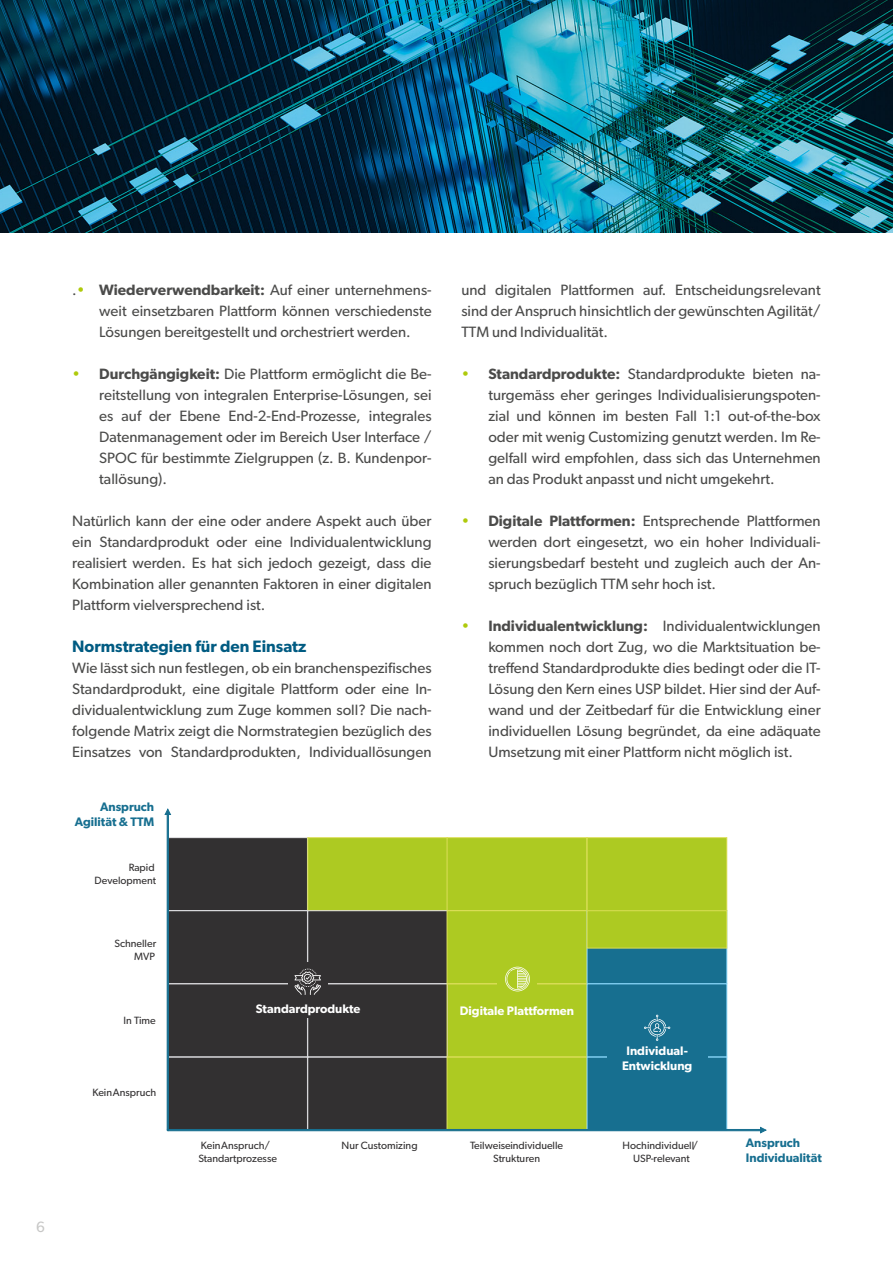
<style>
.page{position:relative;width:893px;height:1263px;background:#fff}
.page>*{position:absolute;margin:0;border:0;box-sizing:border-box;transform-origin:0 0}
.t1{font:600 16.5px "Gibson";color:#005b82}
.t2{font:15px/21px "Gibson";color:#4b4b4a;text-align:justify}
.t3{font:15px "Gibson";color:#c7c7c6}
.t4{font:600 12.3px/14.9px "Gibson";color:#fff;text-align:center}
.t5{font:600 12.3px/14.9px "Gibson";color:#176f90;text-align:right}
.t6{font:10.5px/12.6px "Gibson";color:#323031;text-align:center}
.s1{color:#afca0b}
.s2{font-weight:600}
</style>
<div class="page">
<svg style="left:164px;top:808px;width:603px;height:325px"></svg>
<div style="left:244px;top:998px;width:128px;height:20px;background:#323031"></div>
<div style="left:467px;top:1001px;width:101px;height:20px;background:#adca22"></div>
<div style="left:607px;top:1041px;width:100px;height:35px;background:#176f90"></div>
<div style="left:288px;top:962px;width:39px;height:39px;background:#323031"></div>
<div style="left:498px;top:959px;width:39px;height:39px;background:#adca22"></div>
<svg style="left:644px;top:1015px;width:26px;height:26px"></svg>
<svg style="left:505px;top:967px;width:25px;height:24px"></svg>
<svg style="left:294px;top:968px;width:27px;height:27px"></svg>
<img style="left:0;top:0;width:893px;height:232px">
<p class="t3" style="left:36px;top:1217px;width:10px">6</p>
<p class="t2" style="left:99px;top:279px;width:334px;text-indent:-27px">.<span class="s1">•</span> <span class="s2">Wiederverwendbarkeit:</span> Auf einer unternehmens&shy;weit einsetzbaren Plattform können verschiedenste Lösungen bereitgestellt und orchestriert werden.</p>
<p class="t2" style="left:99px;top:363px;width:334px;text-indent:-27px"><span class="s1">•</span> <span class="s2">Durchgängigkeit:</span> Die Plattform ermöglicht die Be&shy;reitstellung von integralen Enterprise-Lösungen, sei es auf der Ebene End-2-End-Prozesse, integrales Datenmanagement oder im Bereich User Interface / SPOC für bestimmte Zielgruppen (z. B. Kundenpor&shy;tallösung).</p>
<p class="t2" style="left:72px;top:510px;width:361px">Natürlich kann der eine oder andere Aspekt auch über ein Standardprodukt oder eine Individualentwicklung realisiert werden. Es hat sich jedoch gezeigt, dass die Kombination aller genannten Faktoren in einer digitalen Plattform vielversprechend ist.</p>
<p class="t1" style="left:72px;top:636px;width:236px">Normstrategien für den Einsatz</p>
<p class="t2" style="left:72px;top:657px;width:361px">Wie lässt sich nun festlegen, ob ein branchenspezifisches Standardprodukt, eine digitale Plattform oder eine In&shy;dividualentwicklung zum Zuge kommen soll? Die nach&shy;folgende Matrix zeigt die Normstrategien bezüglich des Einsatzes von Standardprodukten, Individuallösungen</p>
<p class="t5" style="left:75px;top:799px;width:81px">Anspruch<br>Agilität &amp; TTM</p>
<p class="t6" style="left:95px;top:861px;width:63px;text-align:right">Rapid<br>Development</p>
<p class="t6" style="left:114px;top:937px;width:43px;text-align:right">Schneller<br>MVP</p>
<p class="t2" style="left:461px;top:279px;width:361px">und digitalen Plattformen auf. Entscheidungsrelevant sind der Anspruch hinsichtlich der gewünschten Agilität/ TTM und Individualität.</p>
<p class="t2" style="left:488px;top:363px;width:334px;text-indent:-27px"><span class="s1">•</span> <span class="s2">Standardprodukte:</span> Standardprodukte bieten na&shy;turgemäss eher geringes Individualisierungspoten&shy;zial und können im besten Fall 1:1 out-of-the-box oder mit wenig Customizing genutzt werden. Im Re&shy;gelfall wird empfohlen, dass sich das Unternehmen an das Produkt anpasst und nicht umgekehrt.</p>
<p class="t2" style="left:488px;top:510px;width:334px;text-indent:-27px"><span class="s1">•</span> <span class="s2">Digitale Plattformen:</span> Entsprechende Plattformen werden dort eingesetzt, wo ein hoher Individuali&shy;sierungsbedarf besteht und zugleich auch der An&shy;spruch bezüglich TTM sehr hoch ist.</p>
<p class="t2" style="left:488px;top:615px;width:334px;text-indent:-27px"><span class="s1">•</span> <span class="s2">Individualentwicklung:</span> Individualentwicklungen kommen noch dort Zug, wo die Marktsituation be&shy;treffend Standardprodukte dies bedingt oder die IT-Lösung den Kern eines USP bildet. Hier sind der Auf&shy;wand und der Zeitbedarf für die Entwicklung einer individuellen Lösung begründet, da eine adäquate Umsetzung mit einer Plattform nicht möglich ist.</p>
<p class="t6" style="left:124px;top:1014px;width:34px">In Time</p>
<p class="t6" style="left:92px;top:1085px;width:65px">KeinAnspruch</p>
<p class="t4" style="left:256px;top:1001px;width:106px">Standardprodukte</p>
<p class="t4" style="left:460px;top:1003px;width:116px">Digitale Plattformen</p>
<p class="t4" style="left:622px;top:1043px;width:72px">Individual-<br>Entwicklung</p>
<p class="t6" style="left:198px;top:1139px;width:80px;text-align:left">KeinAnspruch/<br>Standartprozesse</p>
<p class="t6" style="left:342px;top:1139px;width:78px">Nur Customizing</p>
<p class="t6" style="left:470px;top:1139px;width:94px">Teilweiseindividuelle<br>Strukturen</p>
<p class="t6" style="left:623px;top:1139px;width:77px">Hochindividuell/<br>USP-relevant</p>
<p class="t5" style="left:746px;top:1135px;width:77px;text-align:left">Anspruch<br>Individualität</p>
</div>
